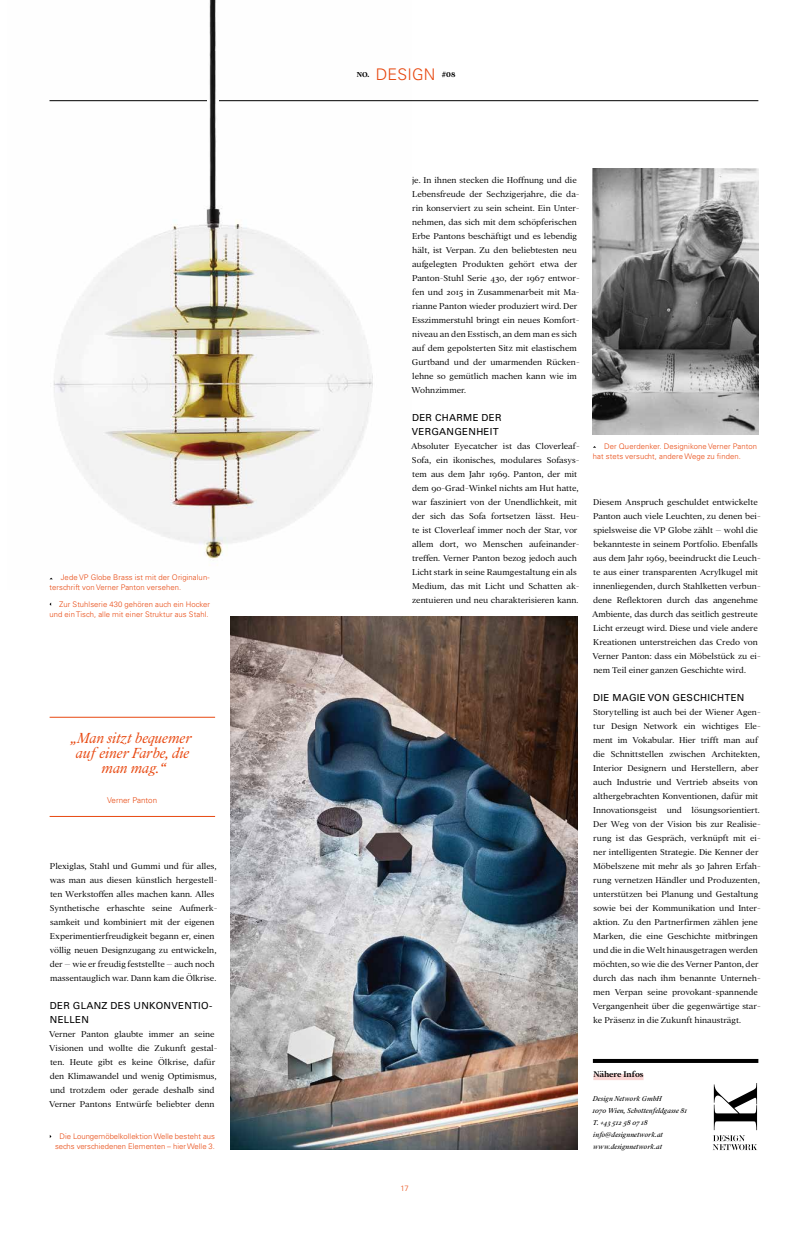
<style>
.page{position:relative;width:808px;height:1248px;background:#fff}
.page>*{position:absolute;margin:0;border:0;box-sizing:border-box;transform-origin:0 0}
.t1{font:italic 300 16px/15px "Addington CF";color:#e84810;text-align:center}
.t2{font:300 16px "Univers LT Std";letter-spacing:.01em;color:#e84810}
.t3{font:9.7px/14px "Univers LT Std";letter-spacing:.03em;color:#000}
.t4{font:300 9.2px/14px "Addington CF";letter-spacing:-.01em;color:#000}
.t5{font:600 9px "Addington CF";letter-spacing:-.01em;color:#000}
.t6{font:300 8px "Univers LT Std";color:#e84810}
.t7{font:300 7.7px/10px "Univers LT Std";letter-spacing:.01em;color:#e84810}
.t8{font:italic 7.7px/12px "Addington CF";letter-spacing:.01em;color:#000}
.t9{font:700 7.7px "Addington CF";color:#000}
</style>
<div class="page">
<img style="left:231px;top:616px;width:346px;height:532px">
<svg style="left:593px;top:1058px;width:165px;height:4px"></svg>
<div style="left:593px;top:1073px;width:50px;height:6px;background:#fad6d4"></div>
<img style="left:593px;top:168px;width:165px;height:266px">
<hr style="left:50px;top:717px;width:165px;height:1px;background:#e84810">
<hr style="left:50px;top:816px;width:165px;height:1px;background:#e84810">
<svg style="left:714px;top:1083px;width:43px;height:46px"></svg>
<svg style="left:713px;top:1135px;width:44px;height:14px"></svg>
<hr style="left:49px;top:100px;width:709px;height:1px;background:#000">
<img style="left:49px;top:0;width:363px;height:580px">
<p class="t7" style="left:49px;top:572px;width:162px;text-indent:11px">Jede VP Globe Brass ist mit der Originalun&shy;terschrift von Verner Panton versehen.</p>
<p class="t7" style="left:49px;top:599px;width:162px;text-align:right">Zur Stuhlserie 430 gehören auch ein Hocker und ein Tisch, alle mit einer Struktur aus Stahl.</p>
<h1 class="t1" style="left:71px;top:730px;width:122px">„Man sitzt bequemer auf einer Farbe, die man mag.“</h1>
<p class="t6" style="left:107px;top:795px;width:51px">Verner Panton</p>
<p class="t4" style="left:50px;top:859px;width:169px">Plexiglas, Stahl und Gummi und für alles, was man aus diesen künstlich hergestell&shy;ten Werkstoffen alles machen kann. Alles Synthetische erhaschte seine Aufmerk&shy;samkeit und kombiniert mit der eigenen Experimentierfreudigkeit begann er, einen völlig neuen Designzugang zu entwickeln, der – wie er freudig feststellte – auch noch massentauglich war. Dann kam die Ölkrise.</p>
<p class="t3" style="left:50px;top:998px;width:164px">DER GLANZ DES UNKONVENTIO-<br>NELLEN</p>
<p class="t4" style="left:49px;top:1027px;width:170px">Verner Panton glaubte immer an seine Visionen und wollte die Zukunft gestal&shy;ten. Heute gibt es keine Ölkrise, dafür den Klimawandel und wenig Optimismus, und trotzdem oder gerade deshalb sind Verner Pantons Entwürfe beliebter denn</p>
<p class="t7" style="left:55px;top:1131px;width:161px;text-align:center">Die Loungemöbelkollektion Welle besteht aus sechs verschiedenen Elementen – hier Welle 3.</p>
<p class="t9" style="left:357px;top:70px;width:14px">NO.</p>
<h1 class="t2" style="left:376px;top:65px;width:61px">DESIGN</h1>
<p class="t9" style="left:442px;top:70px;width:15px">#08</p>
<p class="t4" style="left:412px;top:173px;width:170px">je. In ihnen stecken die Hoffnung und die Lebensfreude der Sechzigerjahre, die da&shy;rin konserviert zu sein scheint. Ein Unter&shy;nehmen, das sich mit dem schöpferischen Erbe Pantons beschäftigt und es lebendig hält, ist Verpan. Zu den beliebtesten neu aufgelegten Produkten gehört etwa der Panton-Stuhl Serie 430, der 1967 entwor&shy;fen und 2015 in Zusammenarbeit mit Ma&shy;rianne Panton wieder produziert wird. Der Esszimmerstuhl bringt ein neues Komfort&shy;niveau an den Esstisch, an dem man es sich auf dem gepolsterten Sitz mit elastischem Gurtband und der umarmenden Rücken&shy;lehne so gemütlich machen kann wie im Wohnzimmer.</p>
<p class="t3" style="left:412px;top:410px;width:91px">DER CHARME DER<br>VERGANGENHEIT</p>
<p class="t4" style="left:411px;top:439px;width:170px">Absoluter Eyecatcher ist das Cloverleaf-Sofa, ein ikonisches, modulares Sofasys&shy;tem aus dem Jahr 1969. Panton, der mit dem 90-Grad-Winkel nichts am Hut hatte, war fasziniert von der Unendlichkeit, mit der sich das Sofa fortsetzen lässt. Heu&shy;te ist Cloverleaf immer noch der Star, vor allem dort, wo Menschen aufeinander&shy;treffen. Verner Panton bezog jedoch auch Licht stark in seine Raumgestaltung ein als Medium, das mit Licht und Schatten ak&shy;zentuieren und neu charakterisieren kann.</p>
<p class="t7" style="left:593px;top:441px;width:166px;text-indent:11px">Der Querdenker. Designikone Verner Panton hat stets versucht, andere Wege zu finden.</p>
<p class="t4" style="left:592px;top:495px;width:170px">Diesem Anspruch geschuldet entwickelte Panton auch viele Leuchten, zu denen bei&shy;spielsweise die VP Globe zählt – wohl die bekannteste in seinem Portfolio. Ebenfalls aus dem Jahr 1969, beeindruckt die Leuch&shy;te aus einer transparenten Acrylkugel mit innenliegenden, durch Stahlketten verbun&shy;dene Reflektoren durch das angenehme Ambiente, das durch das seitlich gestreute Licht erzeugt wird. Diese und viele andere Kreationen unterstreichen das Credo von Verner Panton: dass ein Möbelstück zu ei&shy;nem Teil einer ganzen Geschichte wird.</p>
<p class="t3" style="left:593px;top:690px;width:153px">DIE MAGIE VON GESCHICHTEN</p>
<p class="t4" style="left:592px;top:705px;width:170px">Storytelling ist auch bei der Wiener Agen&shy;tur Design Network ein wichtiges Ele&shy;ment im Vokabular. Hier trifft man auf die Schnittstellen zwischen Architekten, Interior Designern und Herstellern, aber auch Industrie und Vertrieb abseits von althergebrachten Konventionen, dafür mit Innovationsgeist und lösungsorientiert.<br>Der Weg von der Vision bis zur Realisie&shy;rung ist das Gespräch, verknüpft mit ei&shy;ner intelligenten Strategie. Die Kenner der Möbelszene mit mehr als 30 Jahren Erfah&shy;rung vernetzen Händler und Produzenten, unterstützen bei Planung und Gestaltung sowie bei der Kommunikation und Inter&shy;aktion. Zu den Partnerfirmen zählen jene Marken, die eine Geschichte mitbringen und die in die Welt hinausgetragen werden möchten, so wie die des Verner Panton, der durch das nach ihm benannte Unterneh&shy;men Verpan seine provokant-spannende Vergangenheit über die gegenwärtige star&shy;ke Präsenz in die Zukunft hinausträgt.</p>
<p class="t7" style="left:401px;top:1182px;width:10px">17</p>
<p class="t5" style="left:593px;top:1068px;width:52px">Nähere Infos</p>
<p class="t8" style="left:592px;top:1092px;width:96px">Design Network GmbH<br>1070 Wien, Schottenfeldgasse 81<br>T. +43 512 58 07 18 info@designnetwork.at www.designnetwork.at</p>
</div>
